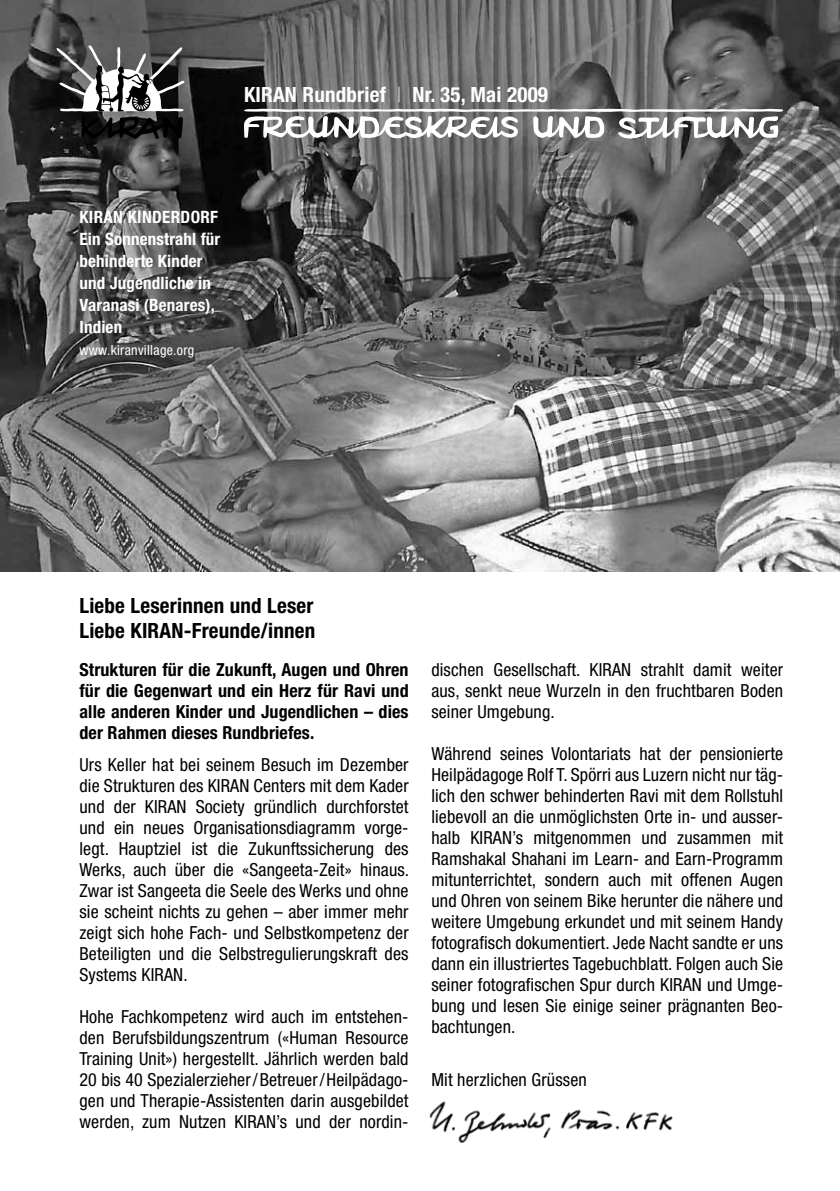
<style>
.page{position:relative;width:840px;height:1191px;background:#fff}
.page>*{position:absolute;margin:0;border:0;box-sizing:border-box;transform-origin:0 0}
.t1{font:700 condensed 21px/25px "Helvetica Neue";letter-spacing:.01em;color:#000}
.t2{font:700 condensed 21px "Helvetica Neue";letter-spacing:.01em;color:#fff}
.t3{font:condensed 18px/21px "Helvetica Neue";letter-spacing:.01em;color:#000;text-align:justify}
.t4{font:700 condensed 18px/21px "Helvetica Neue";letter-spacing:.005em;color:#000;text-align:justify}
.t5{font:700 condensed 17px/22px "Helvetica Neue";letter-spacing:.01em;color:#fff}
.t6{font:condensed 14px "Helvetica Neue";letter-spacing:.02em;color:#fff}
.s1{font-weight:100}
</style>
<div class="page">
<img style="left:0;top:0;width:839px;height:571px">
<svg style="left:57px;top:45px;width:127px;height:94px"></svg>
<svg style="left:244px;top:109px;width:538px;height:29px"></svg>
<img style="left:429px;top:1101px;width:244px;height:41px">
<p class="t2" style="left:244px;top:82px;width:305px">KIRAN Rundbrief <span class="s1">|</span> Nr. 35, Mai 2009</p>
<p class="t5" style="left:79px;top:206px;width:142px">KIRAN KINDERDORF<br>Ein Sonnenstrahl für behinderte Kinder und Jugendliche in<br>Varanasi (Benares),<br>Indien</p>
<p class="t6" style="left:79px;top:342px;width:116px">www.kiranvillage.org</p>
<p class="t1" style="left:79px;top:593px;width:237px">Liebe Leserinnen und Leser<br>Liebe KIRAN-Freunde/innen</p>
<p class="t4" style="left:79px;top:659px;width:330px">Strukturen für die Zukunft, Augen und Ohren für die Gegenwart und ein Herz für Ravi und alle anderen Kinder und Jugendlichen – dies der Rahmen dieses Rundbriefes.</p>
<p class="t3" style="left:79px;top:753px;width:331px">Urs Keller hat bei seinem Besuch im Dezember die Strukturen des KIRAN Centers mit dem Kader und der KIRAN Society gründlich durchforstet und ein neues Organisationsdiagramm vorge&shy;legt. Hauptziel ist die Zukunftssicherung des Werks, auch über die «Sangeeta-Zeit» hinaus.<br>Zwar ist Sangeeta die Seele des Werks und ohne sie scheint nichts zu gehen – aber immer mehr zeigt sich hohe Fach- und Selbstkompetenz der Beteiligten und die Selbstregulierungskraft des Systems KIRAN.</p>
<p class="t3" style="left:79px;top:1005px;width:330px">Hohe Fachkompetenz wird auch im entstehen&shy;den Berufsbildungszentrum («Human Resource Training Unit») hergestellt. Jährlich werden bald 20 bis 40 Spezialerzieher/Betreuer/Heilpädago&shy;gen und Therapie-Assistenten darin ausgebildet werden, zum Nutzen KIRAN’s und der nordin-</p>
<p class="t3" style="left:431px;top:659px;width:353px">dischen Gesellschaft. KIRAN strahlt damit weiter aus, senkt neue Wurzeln in den fruchtbaren Boden seiner Umgebung.</p>
<p class="t3" style="left:431px;top:743px;width:353px">Während seines Volontariats hat der pensionierte Heilpädagoge Rolf T. Spörri aus Luzern nicht nur täg&shy;lich den schwer behinderten Ravi mit dem Rollstuhl liebevoll an die unmöglichsten Orte in- und ausser&shy;halb KIRAN’s mitgenommen und zusammen mit Ramshakal Shahani im Learn- and Earn-Programm mitunterrichtet, sondern auch mit offenen Augen und Ohren von seinem Bike herunter die nähere und weitere Umgebung erkundet und mit seinem Handy fotografisch dokumentiert. Jede Nacht sandte er uns dann ein illustriertes Tagebuchblatt. Folgen auch Sie seiner fotografischen Spur durch KIRAN und Umge&shy;bung und lesen Sie einige seiner prägnanten Beo&shy;bachtungen.</p>
<p class="t3" style="left:431px;top:1069px;width:157px">Mit herzlichen Grüssen</p>
</div>
